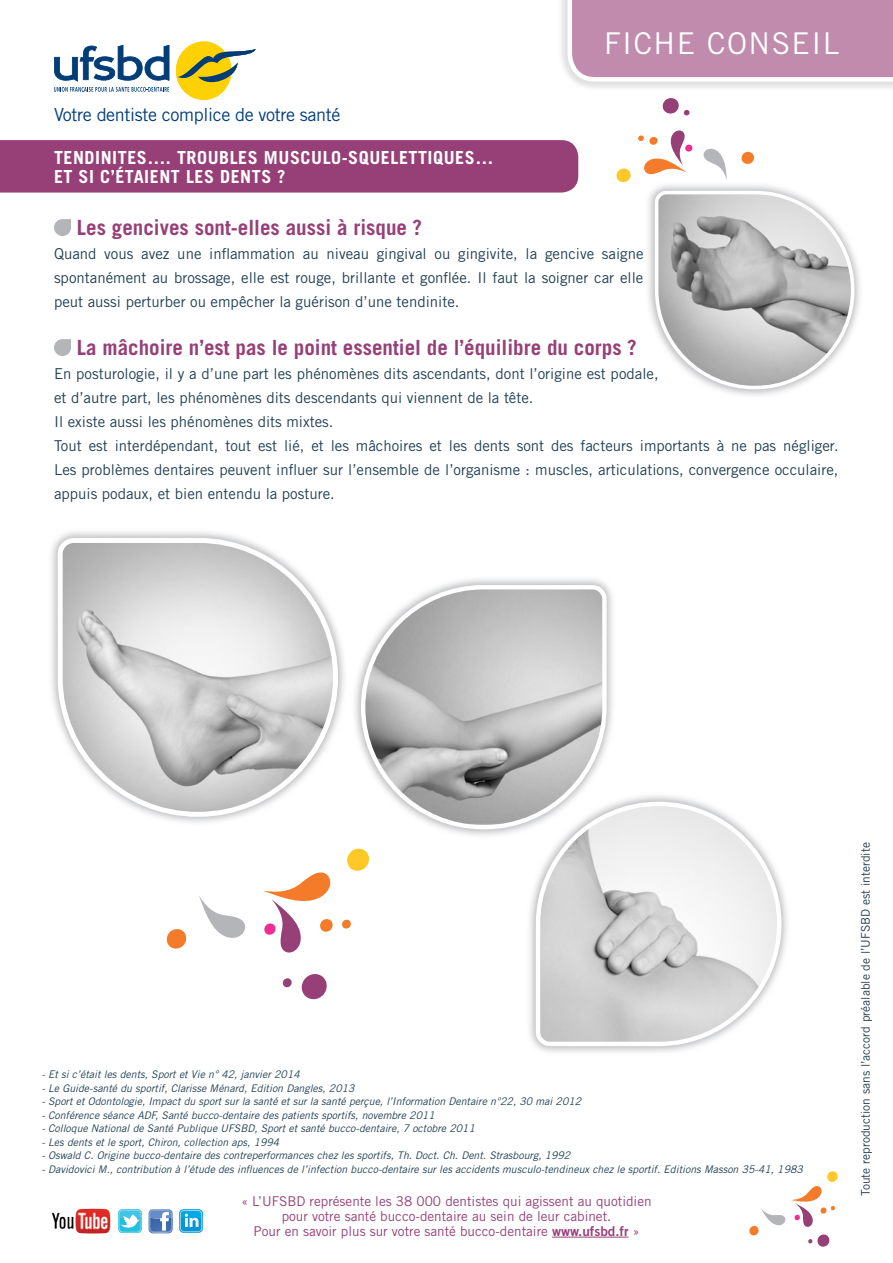
<style>
.page{position:relative;width:893px;height:1263px;background:#fff}
.page>*{position:absolute;margin:0;border:0;box-sizing:border-box;transform-origin:0 0}
.t1{font:30px "Trade Gothic LT Std";letter-spacing:.05em;color:#fff}
.t2{font:700 21px "Trade Gothic LT Std";color:#973f77}
.t3{font:700 18px "Trade Gothic LT Std";letter-spacing:.03em;color:#fff}
.t4{font:18px "Trade Gothic LT Std";letter-spacing:-.02em;color:#003d78}
.t5{font:15px/24px "Trade Gothic LT Std";color:#214053;text-align:justify}
.t6{font:13.5px "Trade Gothic LT Std";color:#973f77}
.t7{font:12px "Trade Gothic LT Std";color:#214053}
.t8{font:italic 10.5px "Trade Gothic LT Std";color:#214053}
.s1{font-family:"Trade Gothic LT Std Bd 2"}
</style>
<div class="page">
<div style="left:0;top:140px;width:578px;height:53px;background:#973f77"></div>
<div style="left:558px;top:0;width:335px;height:92px;background:#babbbe;opacity:.75"></div>
<svg style="left:568px;top:0;width:325px;height:82px;background:#c493b2"></svg>
<svg style="left:54px;top:219px;width:17px;height:17px"></svg>
<svg style="left:54px;top:339px;width:17px;height:17px"></svg>
<div style="left:176px;top:41px;width:55px;height:59px;background:#fed105;border-radius:50%"></div>
<svg style="left:178px;top:48px;width:78px;height:41px"></svg>
<svg style="left:54px;top:45px;width:115px;height:47px"></svg>
<svg style="left:648px;top:185px;width:212px;height:211px"></svg>
<svg style="left:653px;top:189px;width:203px;height:202px"></svg>
<svg style="left:741px;top:151px;width:14px;height:13px"></svg>
<svg style="left:703px;top:148px;width:24px;height:32px"></svg>
<svg style="left:616px;top:168px;width:15px;height:15px"></svg>
<svg style="left:662px;top:98px;width:28px;height:18px"></svg>
<svg style="left:638px;top:130px;width:55px;height:45px"></svg>
<svg style="left:166px;top:929px;width:21px;height:20px"></svg>
<svg style="left:199px;top:896px;width:46px;height:42px"></svg>
<svg style="left:301px;top:974px;width:26px;height:26px"></svg>
<svg style="left:282px;top:978px;width:10px;height:10px"></svg>
<svg style="left:263px;top:848px;width:106px;height:105px"></svg>
<hr style="left:552px;top:1237px;width:76px;height:1px;background:#973f77">
<svg style="left:355px;top:579px;width:258px;height:257px"></svg>
<svg style="left:359px;top:583px;width:250px;height:248px"></svg>
<svg style="left:749px;top:1171px;width:89px;height:76px"></svg>
<svg style="left:51px;top:532px;width:293px;height:291px"></svg>
<svg style="left:55px;top:535px;width:286px;height:284px"></svg>
<svg style="left:526px;top:792px;width:261px;height:260px"></svg>
<svg style="left:534px;top:799px;width:250px;height:249px"></svg>
<svg style="left:118px;top:1209px;width:24px;height:24px"></svg>
<svg style="left:118px;top:1209px;width:24px;height:23px"></svg>
<svg style="left:149px;top:1209px;width:24px;height:24px"></svg>
<svg style="left:179px;top:1209px;width:24px;height:24px"></svg>
<svg style="left:179px;top:1209px;width:24px;height:23px"></svg>
<img style="left:51px;top:1208px;width:60px;height:26px">
<p class="t4" style="left:54px;top:104px;width:288px">Votre dentiste complice de votre santé</p>
<p class="t3" style="left:54px;top:146px;width:441px">TENDINITES…. TROUBLES MUSCULO-SQUELETTIQUES…</p>
<p class="t3" style="left:54px;top:166px;width:233px">ET SI C’ÉTAIENT LES DENTS ?</p>
<p class="t1" style="left:604px;top:26px;width:237px">FICHE CONSEIL</p>
<p class="t2" style="left:77px;top:215px;width:347px">Les gencives sont-elles aussi à risque ?</p>
<p class="t5" style="left:54px;top:241px;width:591px">Quand vous avez une inflammation au niveau gingival ou gingivite, la gencive saigne spontanément au brossage, elle est rouge, brillante et gonflée. Il faut la soigner car elle peut aussi perturber ou empêcher la guérison d’une tendinite.</p>
<p class="t2" style="left:77px;top:335px;width:562px">La mâchoire n’est pas le point essentiel de l’équilibre du corps ?</p>
<p class="t5" style="left:54px;top:361px;width:606px">En posturologie, il y a d’une part les phénomènes dits ascendants, dont l’origine est podale, et d’autre part, les phénomènes dits descendants qui viennent de la tête.</p>
<p class="t5" style="left:54px;top:409px;width:281px">Il existe aussi les phénomènes dits mixtes.</p>
<p class="t5" style="left:54px;top:433px;width:786px">Tout est interdépendant, tout est lié, et les mâchoires et les dents sont des facteurs importants à ne pas négliger.<br>Les problèmes dentaires peuvent influer sur l’ensemble de l’organisme : muscles, articulations, convergence occulaire, appuis podaux, et bien entendu la posture.</p>
<p class="t8" style="left:41px;top:1068px;width:260px">- Et si c’était les dents, Sport et Vie n° 42, janvier 2014</p>
<p class="t8" style="left:41px;top:1082px;width:315px">- Le Guide-santé du sportif, Clarisse Ménard, Edition Dangles, 2013</p>
<p class="t8" style="left:41px;top:1095px;width:541px">- Sport et Odontologie, Impact du sport sur la santé et sur la santé perçue, l’Information Dentaire n°22, 30 mai 2012</p>
<p class="t8" style="left:41px;top:1109px;width:395px">- Conférence séance ADF, Santé bucco-dentaire des patients sportifs, novembre 2011</p>
<p class="t8" style="left:41px;top:1122px;width:435px">- Colloque National de Santé Publique UFSBD, Sport et santé bucco-dentaire, 7 octobre 2011</p>
<p class="t8" style="left:41px;top:1136px;width:239px">- Les dents et le sport, Chiron, collection aps, 1994</p>
<p class="t8" style="left:41px;top:1149px;width:530px">- Oswald C. Origine bucco-dentaire des contreperformances chez les sportifs, Th. Doct. Ch. Dent. Strasbourg, 1992</p>
<p class="t8" style="left:41px;top:1163px;width:763px">- Davidovici M., contribution à l’étude des influences de l’infection bucco-dentaire sur les accidents musculo-tendineux chez le sportif. Editions Masson 35-41, 1983</p>
<p class="t6" style="left:241px;top:1193px;width:412px">« L’UFSBD représente les 38 000 dentistes qui agissent au quotidien</p>
<p class="t6" style="left:282px;top:1208px;width:331px">pour votre santé bucco-dentaire au sein de leur cabinet.</p>
<p class="t6" style="left:254px;top:1223px;width:387px">Pour en savoir plus sur votre santé bucco-dentaire <span class="s1">www.ufsbd.fr</span> »</p>
<p class="t7" style="left:858px;top:1196px;width:355px;rotate:-90deg">Toute reproduction sans l’accord préalable de l’UFSBD est interdite</p>
</div>
